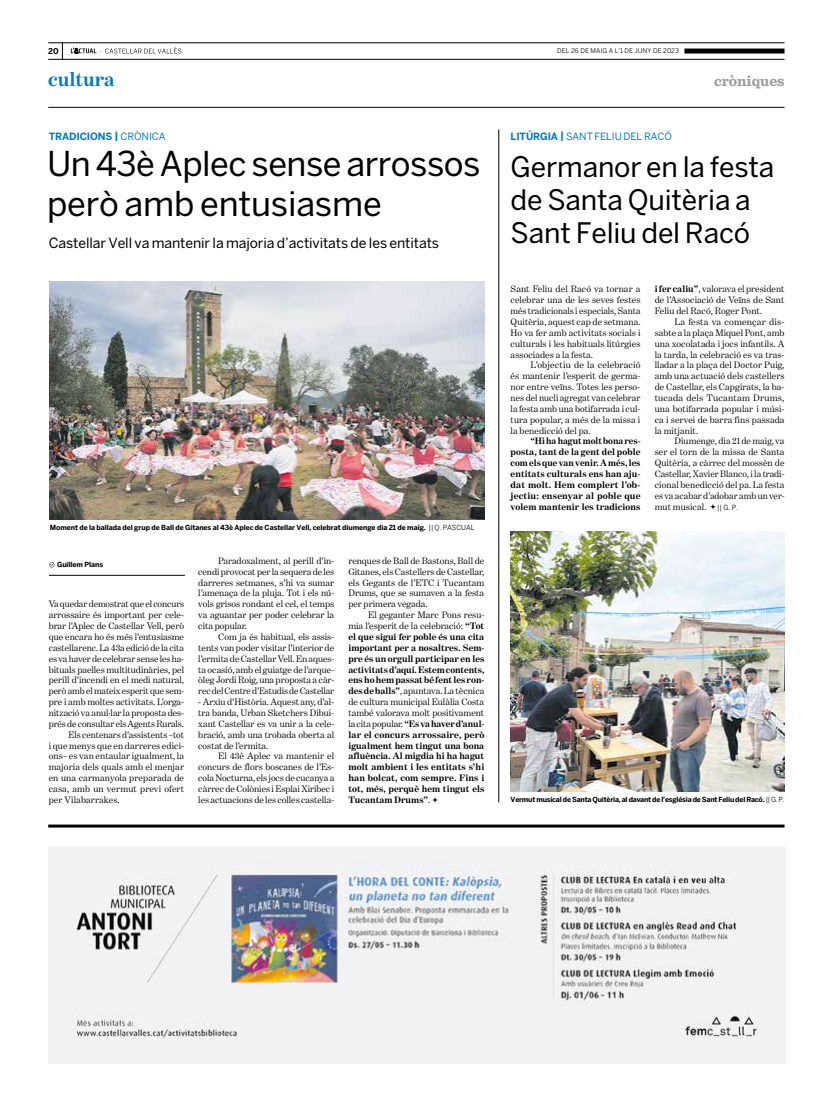
<style>
.page{position:relative;width:820px;height:1106px;background:#fff}
.page>*{position:absolute;margin:0;border:0;box-sizing:border-box;transform-origin:0 0}
.t1{font:34px/40px "Benton Sans";letter-spacing:-.015em;color:#000}
.t2{font:28px/33px "Benton Sans";letter-spacing:-.005em;color:#000}
.t3{font:700 20px "Benton Modern One";letter-spacing:-.005em;color:#007ac2}
.t4{font:700 15px "Sentinel";letter-spacing:-.005em;color:#9d9d9c}
.t5{font:14px "Benton Sans";letter-spacing:-.005em;color:#000}
.t6{font:10px "Benton Sans";letter-spacing:-.005em;color:#007ac2}
.t7{font:700 10px "Benton Sans";letter-spacing:-.01em;color:#007ac2}
.t8{font:9.5px/10.9px "Benton Modern One";color:#000;text-align:justify}
.t9{font:700 9.5px/10.9px "Benton Modern One";letter-spacing:.01em;color:#000;text-align:justify}
.t10{font:700 8px "Benton Sans";color:#000}
.t11{font:700 7px "Benton Sans";letter-spacing:-.01em;color:#000}
.t12{font:700 7px "Benton Sans";letter-spacing:-.03em;color:#000}
.t13{font:6.5px "Benton Sans";letter-spacing:.005em;color:#000}
.s1{font-weight:400}
.s2{font-weight:700}
.s3{font-family:"Benton Sans";font-size:7px}
</style>
<div class="page">
<svg style="left:62px;top:44px;width:1px;height:15px"></svg>
<hr style="left:48px;top:107px;width:736px;height:1px;background:#000">
<hr style="left:48px;top:43px;width:736px;height:1px;background:#000">
<hr style="left:48px;top:59px;width:736px;height:1px;background:#000">
<div style="left:684px;top:49px;width:100px;height:5px;background:#000"></div>
<svg style="left:71px;top:47px;width:110px;height:7px"></svg>
<hr style="left:48px;top:824px;width:736px;height:3px;background:#000">
<img style="left:49px;top:281px;width:435px;height:238px">
<svg style="left:432px;top:797px;width:5px;height:5px"></svg>
<svg style="left:49px;top:562px;width:5px;height:5px"></svg>
<hr style="left:49px;top:575px;width:136px;height:1px;background:#000">
<svg style="left:710px;top:504px;width:5px;height:5px"></svg>
<img style="left:510px;top:531px;width:274px;height:260px">
<hr style="left:498px;top:129px;width:1px;height:673px;background:#000">
<img style="left:48px;top:846px;width:736px;height:217px">
<p class="t10" style="left:48px;top:46px;width:12px">20</p>
<p class="t13" style="left:557px;top:47px;width:123px">DEL 26 DE MAIG A L’1 DE JUNY DE 2023</p>
<h3 class="t3" style="left:48px;top:68px;width:68px">cultura</h3>
<h3 class="t4" style="left:714px;top:69px;width:72px">cròniques</h3>
<p class="t7" style="left:49px;top:131px;width:118px">TRADICIONS | <span class="s1">CRÒNICA</span></p>
<h1 class="t1" style="left:47px;top:143px;width:435px">Un 43è Aplec sense arrossos però amb entusiasme</h1>
<h3 class="t5" style="left:49px;top:235px;width:392px">Castellar Vell va mantenir la majoria d’activitats de les entitats</h3>
<p class="t11" style="left:50px;top:523px;width:426px">Moment de la ballada del grup de Ball de Gitanes al 43è Aplec de Castellar Vell, celebrat diumenge dia 21 de maig. <span class="s1">|| Q. PASCUAL</span></p>
<p class="t11" style="left:57px;top:561px;width:48px">Guillem Plans</p>
<p class="t8" style="left:49px;top:598px;width:137px">Va quedar demostrat que el concurs</p>
<p class="t8" style="left:49px;top:609px;width:137px">arrossaire és important per cele-</p>
<p class="t8" style="left:49px;top:620px;width:137px">brar l’Aplec de Castellar Vell, però</p>
<p class="t8" style="left:49px;top:631px;width:137px">que encara ho és més l’entusiasme</p>
<p class="t8" style="left:49px;top:642px;width:137px">castellarenc. La 43a edició de la cita</p>
<p class="t8" style="left:49px;top:653px;width:137px">es va haver de celebrar sense les ha-</p>
<p class="t8" style="left:49px;top:663px;width:137px">bituals paelles multitudinàries, pel</p>
<p class="t8" style="left:49px;top:674px;width:137px">perill d’incendi en el medi natural,</p>
<p class="t8" style="left:49px;top:685px;width:137px">però amb el mateix esperit que sem-</p>
<p class="t8" style="left:49px;top:696px;width:137px">pre i amb moltes activitats. L’orga-</p>
<p class="t8" style="left:49px;top:707px;width:137px">nització va anul·lar la proposta des-</p>
<p class="t8" style="left:49px;top:718px;width:137px">prés de consultar els Agents Rurals.</p>
<p class="t8" style="left:69px;top:729px;width:117px">Els centenars d’assistents –tot</p>
<p class="t8" style="left:49px;top:739px;width:137px">i que menys que en darreres edici-</p>
<p class="t8" style="left:49px;top:750px;width:137px">ons– es van entaular igualment, la</p>
<p class="t8" style="left:49px;top:761px;width:137px">majoria dels quals amb el menjar</p>
<p class="t8" style="left:49px;top:772px;width:137px">en una carmanyola preparada de</p>
<p class="t8" style="left:49px;top:783px;width:137px">casa, amb un vermut previ ofert</p>
<p class="t8" style="left:49px;top:794px;width:72px">per Vilabarrakes.</p>
<p class="t8" style="left:198px;top:555px;width:137px;text-indent:20px">Paradoxalment, al perill d’in&shy;cendi provocat per la sequera de les darreres setmanes, s’hi va sumar l’amenaça de la pluja. Tot i els nú&shy;vols grisos rondant el cel, el temps va aguantar per poder celebrar la cita popular.</p>
<p class="t8" style="left:198px;top:631px;width:137px;text-indent:20px">Com ja és habitual, els assis&shy;tents van poder visitar l’interior de l’ermita de Castellar Vell. En aques&shy;ta ocasió, amb el guiatge de l’arque&shy;òleg Jordi Roig, una proposta a càr&shy;rec del Centre d’Estudis de Castellar</p>
<p class="t8" style="left:198px;top:696px;width:137px">- Arxiu d’Història. Aquest any, d’al&shy;tra banda, Urban Sketchers Dibui&shy;xant Castellar es va unir a la cele&shy;bració, amb una trobada oberta al costat de l’ermita.</p>
<p class="t8" style="left:198px;top:750px;width:137px;text-indent:20px">El 43è Aplec va mantenir el concurs de flors boscanes de l’Es&shy;cola Nocturna, els jocs de cucanya a càrrec de Colònies i Esplai Xiribec i les actuacions de les colles castella-</p>
<p class="t8" style="left:348px;top:555px;width:137px">renques de Ball de Bastons, Ball de Gitanes, els Castellers de Castellar, els Gegants de l’ETC i Tucantam Drums, que se sumaven a la festa per primera vegada.</p>
<p class="t9" style="left:348px;top:609px;width:137px;text-indent:20px"><span class="s1">El geganter Marc Pons resu&shy;mia l’esperit de la celebració:</span> “Tot el que sigui fer poble és una cita important per a nosaltres. Sem&shy;pre és un orgull participar en les activitats d’aquí. Estem contents, ens ho hem passat bé fent les ron&shy;des de balls”<span class="s1">, apuntava. La tècnica de cultura municipal Eulàlia Costa també valorava molt positivament la cita popular.</span> “Es va haver d’anul· lar el concurs arrossaire, però igualment hem tingut una bona afluència. Al migdia hi ha hagut molt ambient i les entitats s’hi han bolcat, com sempre. Fins i tot, més, perquè hem tingut els Tucantam Drums”<span class="s1">.</span></p>
<p class="t6" style="left:510px;top:131px;width:163px"><span class="s2">LITÚRGIA |</span> SANT FELIU DEL RACÓ</p>
<h2 class="t2" style="left:510px;top:150px;width:265px">Germanor en la festa de Santa Quitèria a<br>Sant Feliu del Racó</h2>
<p class="t8" style="left:510px;top:284px;width:131px">Sant Feliu del Racó va tornar a celebrar una de les seves festes més tradicionals i especials, Santa Quitèria, aquest cap de setmana.<br>Ho va fer amb activitats socials i culturals i les habituals litúrgies associades a la festa.</p>
<p class="t8" style="left:510px;top:360px;width:131px;text-indent:20px">L’objectiu de la celebració és mantenir l’esperit de germa&shy;nor entre veïns. Totes les perso&shy;nes del nucli agregat van celebrar la festa amb una botifarrada i cul&shy;tura popular, a més de la missa i la benedicció del pa.</p>
<p class="t9" style="left:510px;top:435px;width:131px;text-indent:20px">“Hi ha hagut molt bona res&shy;posta, tant de la gent del poble com els que van venir. A més, les entitats culturals ens han aju&shy;dat molt. Hem complert l’ob&shy;jectiu: ensenyar al poble que volem mantenir les tradicions</p>
<p class="t8" style="left:654px;top:284px;width:131px"><span class="s2">i fer caliu”</span>, valorava el president de l’Associació de Veïns de Sant Feliu del Racó, Roger Pont.</p>
<p class="t8" style="left:654px;top:316px;width:131px;text-indent:20px">La festa va començar dis&shy;sabte a la plaça Miquel Pont, amb una xocolatada i jocs infantils. A la tarda, la celebració es va tras&shy;lladar a la plaça del Doctor Puig, amb una actuació dels castellers de Castellar, els Capgirats, la ba&shy;tucada dels Tucantam Drums, una botifarrada popular i músi&shy;ca i servei de barra fins passada la mitjanit.</p>
<p class="t8" style="left:654px;top:436px;width:131px;text-indent:20px">Diumenge, dia 21 de maig, va ser el torn de la missa de Santa Quitèria, a càrrec del mossèn de Castellar, Xavier Blanco, i la tradi&shy;cional benedicció del pa. La festa es va acabar d’adobar amb un ver&shy;mut musical. <span class="s3">|| G. P.</span></p>
<p class="t12" style="left:510px;top:795px;width:275px">Vermut musical de Santa Quitèria, al davant de l’església de Sant Feliu del Racó. <span class="s1">|| G. P.</span></p>
</div>
